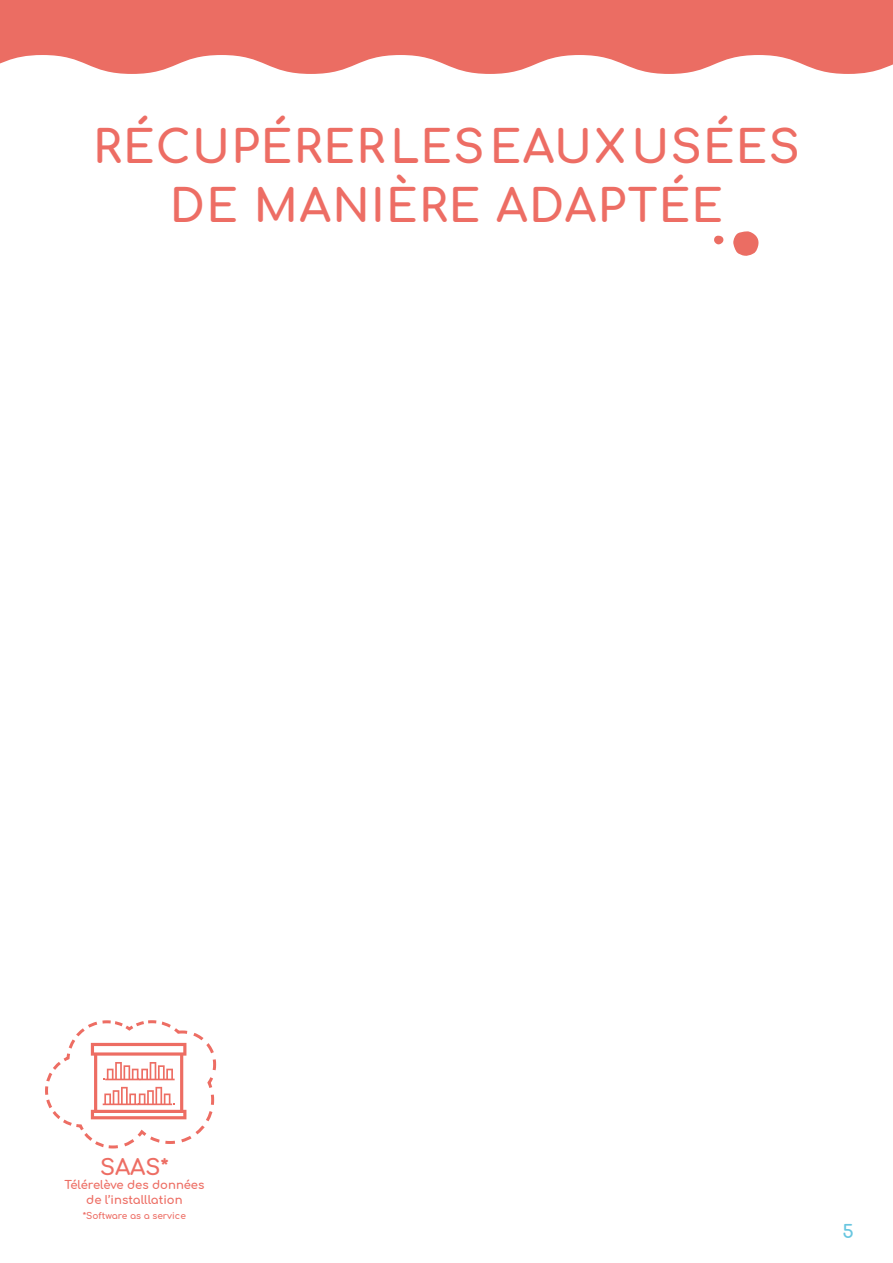
<style>
.page{position:relative;width:893px;height:1263px;background:#fff}
.page>*{position:absolute;margin:0;border:0;box-sizing:border-box;transform-origin:0 0}
.t1{font:700 45px/58.5px "Comfortaa";letter-spacing:.03em;color:#ed6d64;text-align:center}
.t2{font:700 21.75px "Comfortaa";color:#ed6d63}
.t3{font:700 18px "Comfortaa";color:#68c6e0}
.t4{font:700 11.55px/14.5px "Comfortaa";color:#ed6d63;text-align:center}
.t5{font:700 9px "Comfortaa";color:#ed6d64}
</style>
<div class="page">
<svg style="left:0;top:0;width:893px;height:74px;background:#ed7f77"></svg>
<svg style="left:714px;top:231px;width:45px;height:25px"></svg>
<svg style="left:45px;top:1020px;width:172px;height:129px"></svg>
<p class="t1" style="left:93px;top:111px;width:708px">RÉCUPÉRER LES EAUX USÉES<br>DE MANIÈRE ADAPTÉE</p>
<p class="t2" style="left:100px;top:1147px;width:70px">SAAS*</p>
<p class="t4" style="left:64px;top:1176px;width:141px">Télérelève des données de l’installlation</p>
<p class="t5" style="left:83px;top:1207px;width:105px">*Software as a service</p>
<p class="t3" style="left:842px;top:1215px;width:13px">5</p>
</div>
